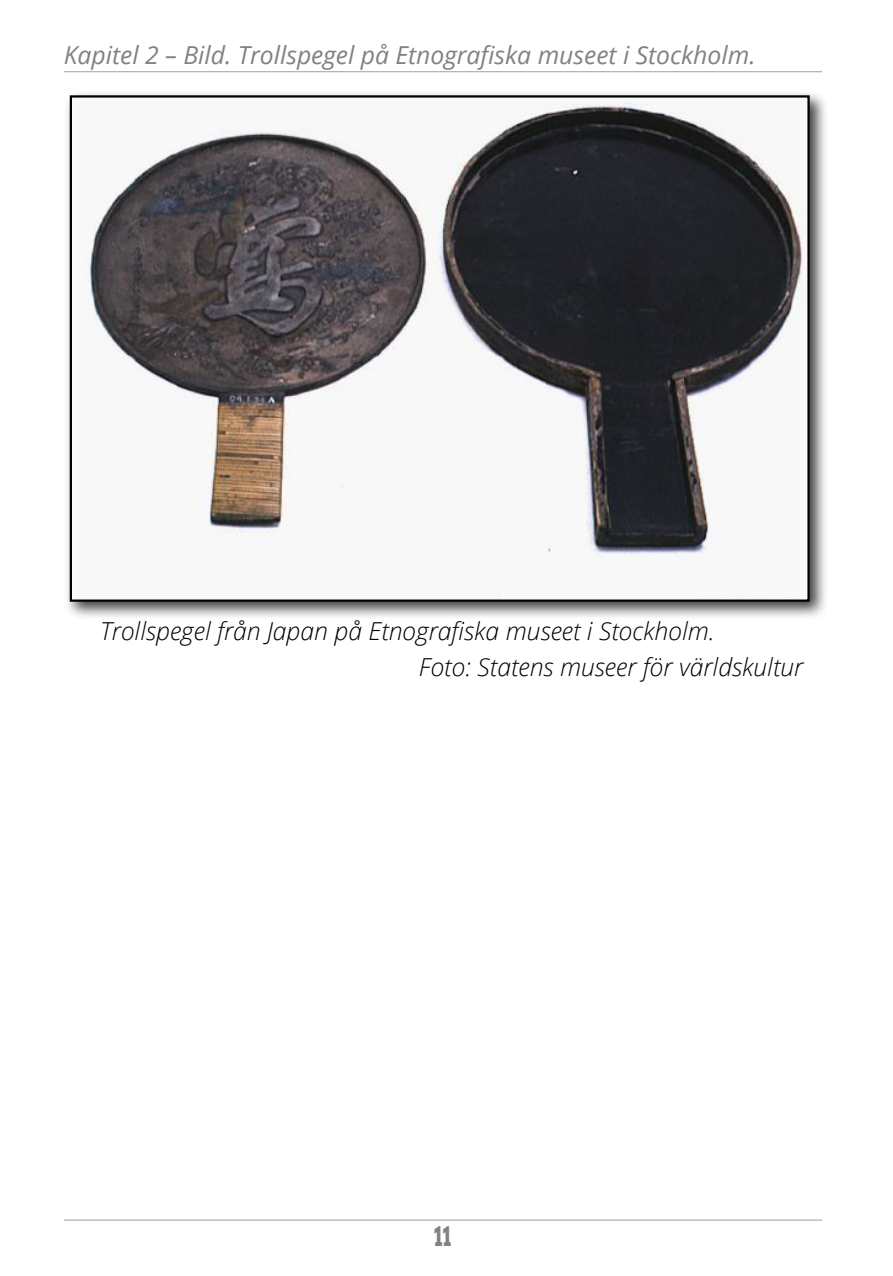
<style>
.page{position:relative;width:893px;height:1276px;background:#fff}
.page>*{position:absolute;margin:0;border:0;box-sizing:border-box;transform-origin:0 0}
.t1{font:700 27px "Arvo";color:#808285;scale:.8 1}
.t2{font:italic 300 24.75px/36px "Open Sans";color:#000}
.t3{font:italic 24.75px "Open Sans";color:#808285}
</style>
<div class="page">
<hr style="left:64px;top:1219px;width:758px;height:1px;background:#a7a9ac">
<hr style="left:64px;top:71px;width:758px;height:1px;background:#a7a9ac">
<div style="left:64px;top:89px;width:764px;height:531px;background:#000;opacity:.75"></div>
<img style="left:74px;top:98px;width:733px;height:501px">
<p class="t3" style="left:64px;top:38px;width:693px">Kapitel 2 – Bild. Trollspegel på Etnografiska museet i Stockholm.</p>
<p class="t2" style="left:419px;top:612px;width:386px;text-indent:-319px">Trollspegel från Japan på Etnografiska museet i Stockholm.<br>Foto: Statens museer för världskultur</p>
<p class="t1" style="left:434px;top:1219px;width:23px">11</p>
</div>
